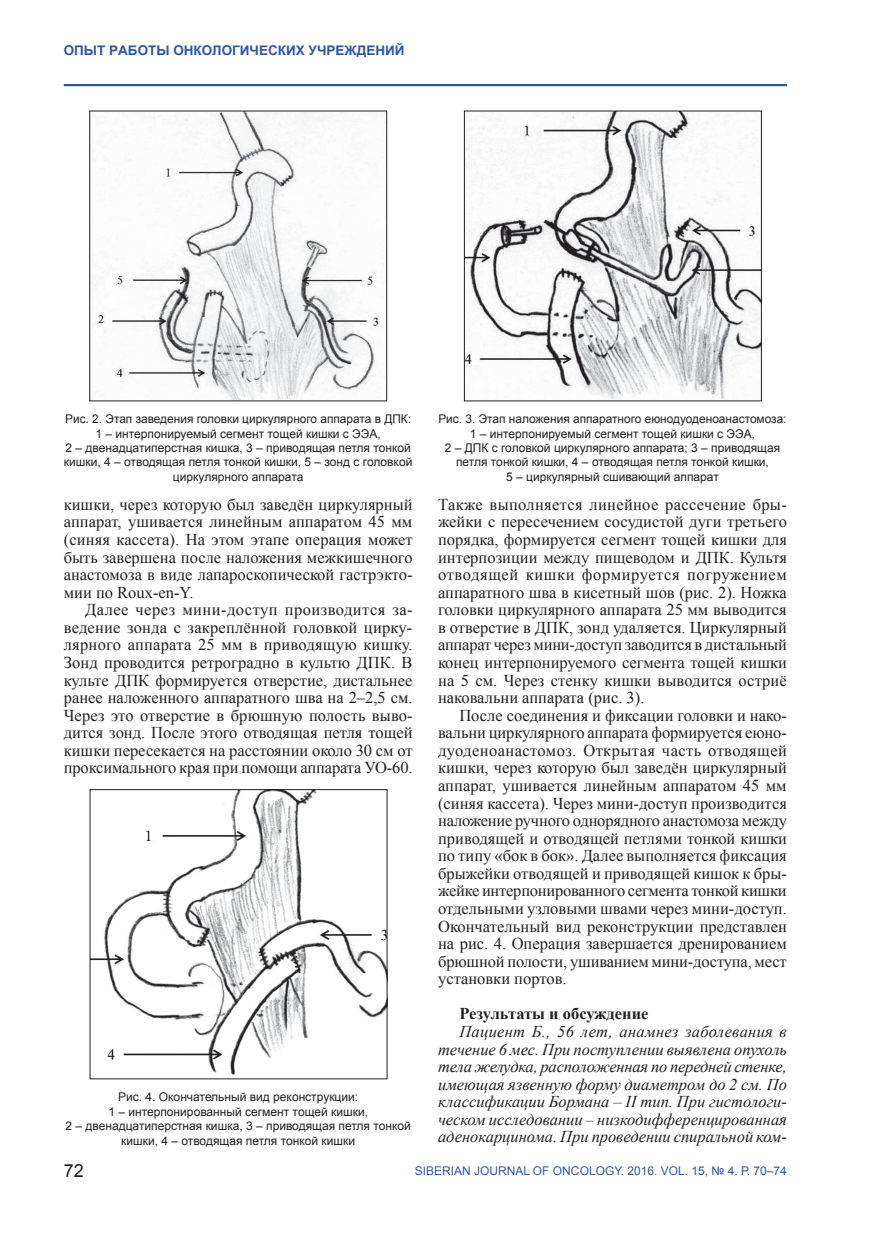
<style>
.page{position:relative;width:872px;height:1234px;background:#fff}
.page>*{position:absolute;margin:0;border:0;box-sizing:border-box;transform-origin:0 0}
.t1{font:18px "Arial";color:#231f20}
.t2{font:16.5px/17.5px "Times New Roman";color:#231f20;text-align:justify}
.t3{font:italic 16.5px/17.5px "Times New Roman";color:#231f20;text-align:justify}
.t4{font:700 16.5px "Times New Roman";color:#231f20}
.t5{font:700 13.5px "Arial";color:#2d56a5}
.t6{font:12px/14.4px "Arial";color:#231f20;text-align:center}
.t7{font:12px "Arial";color:#2d56a5}
</style>
<div class="page">
<hr style="left:64px;top:84px;width:723px;height:2px;background:#2d56a5">
<img style="left:92px;top:113px;width:287px;height:286px">
<div style="left:89px;top:111px;width:298px;height:290px;border:1px solid #231f20"></div>
<img style="left:466px;top:113px;width:293px;height:286px">
<img style="left:92px;top:791px;width:293px;height:284px">
<div style="left:90px;top:789px;width:297px;height:289px;border:1px solid #231f20"></div>
<p class="t5" style="left:64px;top:43px;width:56px">ОПЫТ РАБ</p>
<p class="t5" style="left:138px;top:43px;width:181px">ОТЫ ОНКОЛОГИЧЕСКИХ УЧР</p>
<p class="t5" style="left:335px;top:43px;width:69px">ЕЖДЕНИЙ</p>
<p class="t6" style="left:64px;top:411px;width:350px">Рис. 2. Этап заведения головки циркулярного аппарата в ДПК:<br>1 – интерпонируемый сегмент тощей кишки с ЭЭА,<br>2 – двенадцатиперстная кишка, 3 – приводящая петля тонкой кишки, 4 – отводящая петля тонкой кишки, 5 – зонд с головкой циркулярного аппарата</p>
<p class="t6" style="left:438px;top:411px;width:350px">Рис. 3. Этап наложения аппаратного еюнодуоденоанастомоза:<br>1 – интерпонируемый сегмент тощей кишки с ЭЭА,<br>2 – ДПК с головкой циркулярного аппарата; 3 – приводящая петля тонкой кишки, 4 – отводящая петля тонкой кишки,<br>5 – циркулярный сшивающий аппарат</p>
<p class="t2" style="left:64px;top:495px;width:350px">кишки, через которую был заведён циркулярный аппарат, ушивается линейным аппаратом 45 мм (синяя кассета). На этом этапе операция может быть завершена после наложения межкишечного анастомоза в виде лапароскопической гастрэкто&shy;мии по Roux-en-Y.</p>
<p class="t2" style="left:64px;top:600px;width:350px;text-indent:21px">Далее через мини-доступ производится за&shy;ведение зонда с закреплённой головкой цирку&shy;лярного аппарата 25 мм в приводящую кишку.<br>Зонд проводится ретроградно в культю ДПК. В культе ДПК формируется отверстие, дистальнее ранее наложенного аппаратного шва на 2–2,5 см.<br>Через это отверстие в брюшную полость выво&shy;дится зонд. После этого отводящая петля тощей кишки пересекается на расстоянии около 30 см от проксимального края при помощи аппарата УО-60.</p>
<p class="t6" style="left:65px;top:1089px;width:347px">Рис. 4. Окончательный вид реконструкции:<br>1 – интерпонированный сегмент тощей кишки,<br>2 – двенадцатиперстная кишка, 3 – приводящая петля тонкой кишки, 4 – отводящая петля тонкой кишки</p>
<p class="t2" style="left:438px;top:495px;width:350px">Также выполняется линейное рассечение бры&shy;жейки с пересечением сосудистой дуги третьего порядка, формируется сегмент тощей кишки для интерпозиции между пищеводом и ДПК. Культя отводящей кишки формируется погружением аппаратного шва в кисетный шов (рис. 2). Ножка головки циркулярного аппарата 25 мм выводится в отверстие в ДПК, зонд удаляется. Циркулярный аппарат через мини-доступ заводится в дистальный конец интерпонируемого сегмента тощей кишки на 5 см. Через стенку кишки выводится остриё наковальни аппарата (рис. 3).</p>
<p class="t2" style="left:438px;top:706px;width:350px;text-indent:21px">После соединения и фиксации головки и нако&shy;вальни циркулярного аппарата формируется еюно&shy;дуоденоанастомоз. Открытая часть отводящей кишки, через которую был заведён циркулярный аппарат, ушивается линейным аппаратом 45 мм (синяя кассета). Через мини-доступ производится наложение ручного однорядного анастомоза между приводящей и отводящей петлями тонкой кишки по типу «бок в бок». Далее выполняется фиксация брыжейки отводящей и приводящей кишок к бры&shy;жейке интерпонированного сегмента тонкой кишки отдельными узловыми швами через мини-доступ.<br>Окончательный вид реконструкции представлен на рис. 4. Операция завершается дренированием брюшной полости, ушиванием мини-доступа, мест установки портов.</p>
<p class="t4" style="left:459px;top:1002px;width:191px">Результаты и обсуждение</p>
<p class="t3" style="left:438px;top:1021px;width:350px;text-indent:21px">Пациент Б., 56 лет, анамнез заболевания в течение 6 мес. При поступлении выявлена опухоль тела желудка, расположенная по передней стенке, имеющая язвенную форму диаметром до 2 см. По классификации Бормана – II тип. При гистологи&shy;ческом исследовании – низкодифференцированная аденокарцинома. При проведении спиральной ком-</p>
<p class="t1" style="left:64px;top:1158px;width:22px">72</p>
<p class="t7" style="left:415px;top:1162px;width:374px">SIBERIAN JOURNAL OF ONCOLOGY. 2016. VOL. 15, № 4. Р. 70–74</p>
</div>
